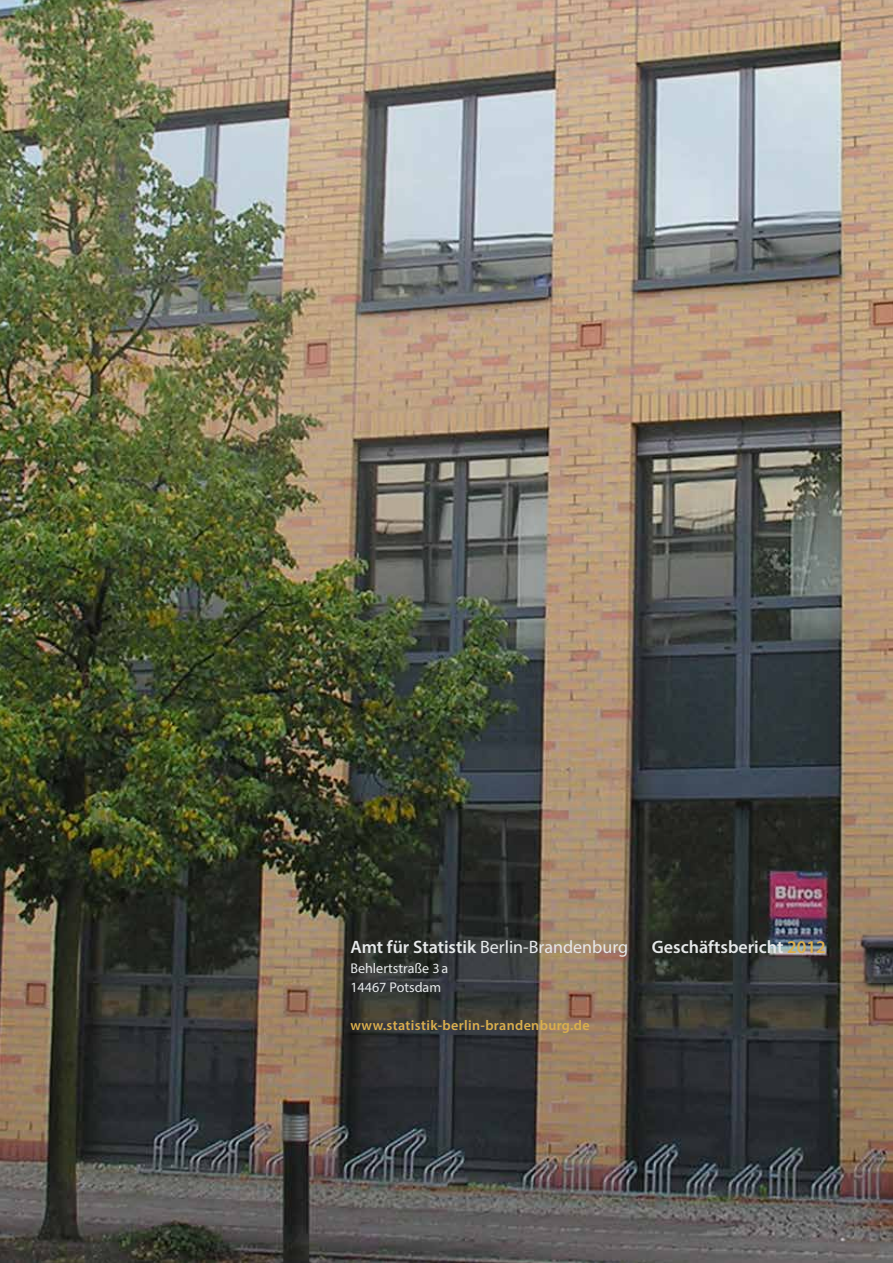
<style>
.page{position:relative;width:893px;height:1263px;background:#fff}
.page>*{position:absolute;margin:0;border:0;box-sizing:border-box;transform-origin:0 0}
.t1{font:18px "Myriad Pro";color:#e6e9ea}
.t2{font:600 18px "Myriad Pro";color:#e6e9ea}
.t3{font:600 14.1px "Myriad Pro";letter-spacing:.025em;color:#dbaf4d}
.t4{font:14.1px/19.2px "Myriad Pro";color:#e6e9ea}
.s1{font-weight:600}
.s2{color:#dbaf4d}
</style>
<div class="page">
<img style="left:0;top:0;width:893px;height:1263px">
<p class="t1" style="left:350px;top:936px;width:279px"><span class="s1">Amt für Statistik</span> Berlin-Brandenburg</p>
<p class="t2" style="left:652px;top:936px;width:175px">Geschäftsbericht <span class="s2">2012</span></p>
<p class="t4" style="left:350px;top:958px;width:99px">Behlertstraße 3a<br>14467 Potsdam</p>
<p class="t3" style="left:350px;top:1016px;width:241px">www.statistik-berlin-brandenburg.de</p>
</div>
